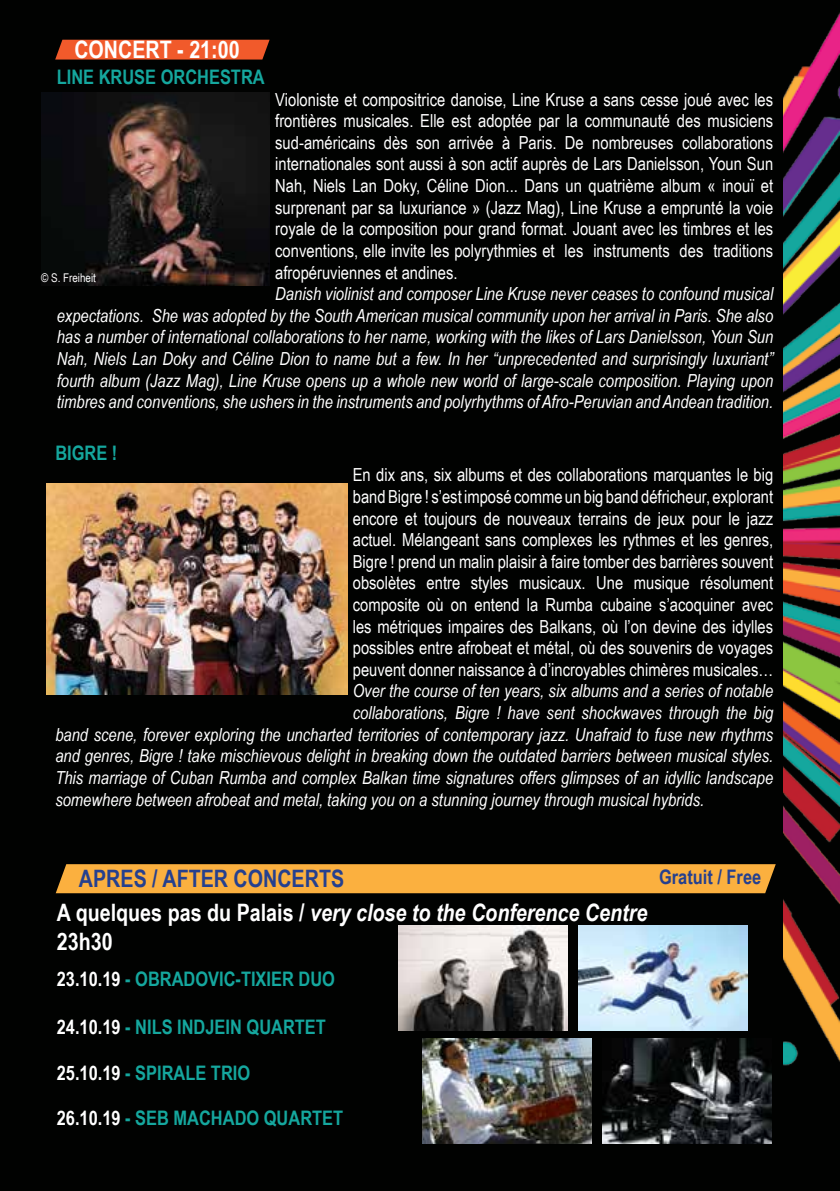
<style>
.page{position:relative;width:840px;height:1191px;background:#fff}
.page>*{position:absolute;margin:0;border:0;box-sizing:border-box;transform-origin:0 0}
.t1{font:italic 700 24px/34.8px "Arial Narrow";color:#fff}
.t2{font:700 24px "Arial Narrow";color:#fff}
.t3{font:700 20px "Arial Narrow";color:#15a79e}
.t4{font:700 20px "Arial Narrow";color:#25408f}
.t5{font:18px/21.6px "Arial Narrow";color:#fff;text-align:justify}
.t6{font:italic 18px/21.6px "Arial Narrow";color:#fff;text-align:justify}
.t7{font:12px "Arial Narrow";color:#fff}
.s1{font-style:normal;color:#25408f}
.s2{font-style:normal}
.s3{color:#fff}
</style>
<div class="page">
<div style="left:0;top:0;width:839px;height:1191px;background:#010201"></div>
<img style="left:783px;top:14px;width:56px;height:1052px">
<img style="left:41px;top:93px;width:228px;height:193px">
<img style="left:47px;top:483px;width:300px;height:211px">
<div style="left:56px;top:864px;width:719px;height:29px;background:#fbb03f"></div>
<img style="left:398px;top:926px;width:169px;height:104px">
<img style="left:422px;top:1038px;width:169px;height:105px">
<img style="left:578px;top:926px;width:168px;height:104px">
<img style="left:602px;top:1038px;width:168px;height:105px">
<svg style="left:55px;top:40px;width:214px;height:20px"></svg>
<h1 class="t2" style="left:74px;top:31px;width:167px">CONCERT - 21:00</h1>
<p class="t3" style="left:57px;top:62px;width:209px">LIN E KRUSE ORCHESTRA</p>
<p class="t5" style="left:275px;top:88px;width:499px">Violoniste et compositrice danoise, Line Kruse a sans cesse joué avec les frontières musicales. Elle est adoptée par la communauté des musiciens sud-américains dès son arrivée à Paris. De nombreuses collaborations internationales sont aussi à son actif auprès de Lars Danielsson, Youn Sun Nah, Niels Lan Doky, Céline Dion... Dans un quatrième album « inouï et surprenant par sa luxuriance » (Jazz Mag), Line Kruse a emprunté la voie royale de la composition pour grand format. Jouant avec les timbres et les conventions, elle invite les polyrythmies et les instruments des traditions afropéruviennes et andines.</p>
<p class="t6" style="left:57px;top:283px;width:717px;text-indent:218px">Danish violinist and composer Line Kruse never ceases to confound musical expectations. She was adopted by the South American musical community upon her arrival in Paris. She also has a number of international collaborations to her name, working with the likes of Lars Danielsson, Youn Sun Nah, Niels Lan Doky and Céline Dion to name but a few. In her “unprecedented and surprisingly luxuriant” fourth album (Jazz Mag), Line Kruse opens up a whole new world of large-scale composition. Playing upon timbres and conventions, she ushers in the instruments and polyrhythms of Afro-Peruvian and Andean tradition.</p>
<p class="t3" style="left:55px;top:437px;width:63px">BIGRE !</p>
<p class="t5" style="left:352px;top:463px;width:422px">En dix ans, six albums et des collaborations marquantes le big band Bigre ! s’est imposé comme un big band défricheur, explorant encore et toujours de nouveaux terrains de jeux pour le jazz actuel. Mélangeant sans complexes les rythmes et les genres, Bigre ! prend un malin plaisir à faire tomber des barrières souvent obsolètes entre styles musicaux. Une musique résolument composite où on entend la Rumba cubaine s’acoquiner avec les métriques impaires des Balkans, où l’on devine des idylles possibles entre afrobeat et métal, où des souvenirs de voyages peuvent donner naissance à d’incroyables chimères musicales…</p>
<p class="t6" style="left:352px;top:680px;width:421px">Over the course of ten years, six albums and a series of notable</p>
<p class="t6" style="left:352px;top:701px;width:422px">collaborations, Bigre ! have sent shockwaves through the big</p>
<p class="t6" style="left:55px;top:723px;width:719px">band scene, forever exploring the uncharted territories of contemporary jazz. Unafraid to fuse new rhythms</p>
<p class="t6" style="left:55px;top:745px;width:719px">and genres, Bigre ! take mischievous delight in breaking down the outdated barriers between musical styles.</p>
<p class="t6" style="left:55px;top:766px;width:719px">This marriage of Cuban Rumba and complex Balkan time signatures offers glimpses of an idyllic landscape</p>
<p class="t6" style="left:55px;top:788px;width:650px">somewhere between afrobeat and metal, taking you on a stunning journey through musical hybrids.</p>
<p class="t7" style="left:41px;top:268px;width:56px">© S. Freiheit</p>
<h1 class="t1" style="left:57px;top:859px;width:591px;text-indent:22px"><span class="s1">APRES / AFTER CONCERTS<br></span><span class="s2">A quelques pas du Palais /</span> very close to the Conference Centre</h1>
<h1 class="t2" style="left:57px;top:923px;width:57px">23h30</h1>
<p class="t3" style="left:57px;top:964px;width:279px"><span class="s3">23.10.19</span> - OBRADOVIC-TIXIER DUO</p>
<p class="t3" style="left:57px;top:1012px;width:270px"><span class="s3">24.10.19</span> - NILS INDJEIN QUARTET</p>
<p class="t3" style="left:57px;top:1057px;width:195px"><span class="s3">25.10.19</span> - SPIRALE TRIO</p>
<p class="t3" style="left:57px;top:1103px;width:287px"><span class="s3">26.10.19</span> - SEB MACHADO QUARTET</p>
<p class="t4" style="left:658px;top:861px;width:104px">Gratuit / Free</p>
</div>
